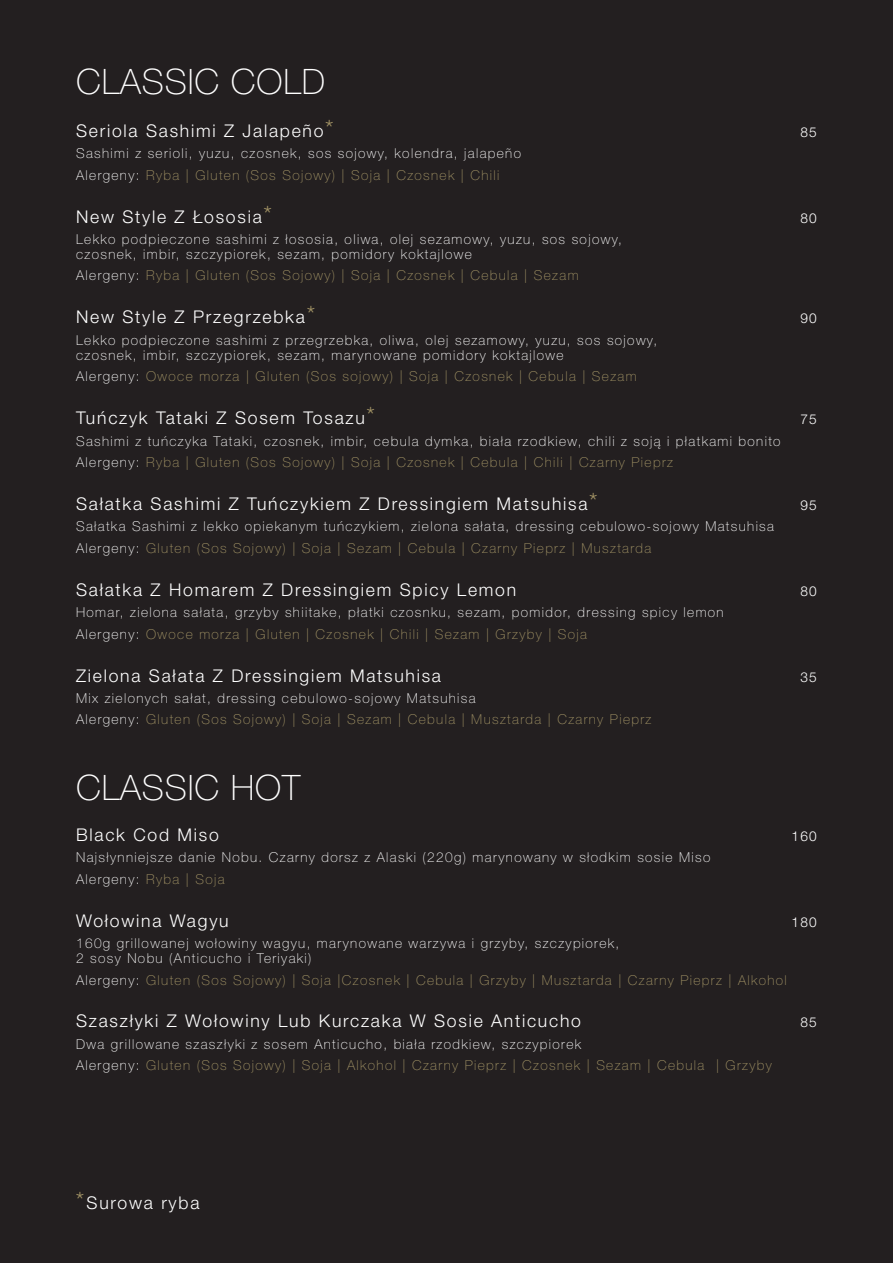
<style>
.page{position:relative;width:893px;height:1263px;background:#231f20}
.page>*{position:absolute;margin:0;border:0;box-sizing:border-box;transform-origin:0 0}
.t1{font:100 35.1px "Helvetica Neue LT Std";letter-spacing:.025em;color:#fff}
.t2{font:300 17.55px "Helvetica Neue LT Std";letter-spacing:.1em;color:#fff}
.t3{font:300 17.55px "Helvetica Neue LT Pro";letter-spacing:.1em;color:#fff}
.t4{font:100 13.65px/21.5px "Helvetica Neue LT Pro";letter-spacing:.1em;color:#fff}
.t5{font:100 13.65px "Helvetica Neue LT Pro";letter-spacing:.1em;color:#a29365}
.t6{font:300 13.65px "Helvetica Neue LT Std";letter-spacing:.1em;color:#fff}
.s1{font-size:24px;color:#a29365}
.s2{color:#a29365}
.s3{color:#fff}
</style>
<div class="page">
<h1 class="t1" style="left:76px;top:61px;width:251px">CLASSIC COLD</h1>
<p class="t2" style="left:76px;top:120px;width:259px">Seriola Sashimi Z Jalapeño<span class="s1">*</span></p>
<p class="t6" style="left:800px;top:123px;width:18px">85</p>
<p class="t4" style="left:76px;top:142px;width:446px">Sashimi z serioli, yuzu, czosnek, sos sojowy, kolendra, jalapeño<br>Alergeny: <span class="s2">Ryba | Gluten (Sos Sojowy) | Soja | Czosnek | Chili</span></p>
<p class="t2" style="left:76px;top:206px;width:197px">New Style Z Łososia<span class="s1">*</span></p>
<p class="t6" style="left:800px;top:209px;width:18px">80</p>
<p class="t4" style="left:76px;top:231px;width:547px;line-height:15px">Lekko podpieczone sashimi z łososia, oliwa, olej sezamowy, yuzu, sos sojowy, czosnek, imbir, szczypiorek, sezam, pomidory koktajlowe</p>
<p class="t5" style="left:76px;top:267px;width:504px"><span class="s3">Alergeny:</span> Ryba | Gluten (Sos Sojowy) | Soja | Czosnek | Cebula | Sezam</p>
<p class="t2" style="left:76px;top:306px;width:241px">New Style Z Przegrzebka<span class="s1">*</span></p>
<p class="t6" style="left:800px;top:310px;width:18px">90</p>
<p class="t4" style="left:76px;top:332px;width:583px;line-height:15px">Lekko podpieczone sashimi z przegrzebka, oliwa, olej sezamowy, yuzu, sos sojowy, czosnek, imbir, szczypiorek, sezam, marynowane pomidory koktajlowe</p>
<p class="t5" style="left:76px;top:368px;width:562px"><span class="s3">Alergeny:</span> Owoce morza | Gluten (Sos sojowy) | Soja | Czosnek | Cebula | Sezam</p>
<p class="t3" style="left:76px;top:407px;width:300px">Tuńczyk Tataki Z Sosem Tosazu<span class="s1">*</span></p>
<p class="t6" style="left:800px;top:411px;width:18px">75</p>
<p class="t4" style="left:76px;top:430px;width:706px">Sashimi z tuńczyka Tataki, czosnek, imbir, cebula dymka, biała rzodkiew, chili z soją i płatkami bonito<br>Alergeny: <span class="s2">Ryba | Gluten (Sos Sojowy) | Soja | Czosnek | Cebula | Chili | Czarny Pieprz</span></p>
<p class="t3" style="left:76px;top:493px;width:523px">Sałatka Sashimi Z Tuńczykiem Z Dressingiem Matsuhisa<span class="s1">*</span></p>
<p class="t6" style="left:800px;top:497px;width:18px">95</p>
<p class="t4" style="left:76px;top:516px;width:699px">Sałatka Sashimi z lekko opiekanym tuńczykiem, zielona sałata, dressing cebulowo-sojowy Matsuhisa<br>Alergeny: <span class="s2">Gluten (Sos Sojowy) | Soja | Sezam | Cebula | Czarny Pieprz | Musztarda</span></p>
<p class="t2" style="left:76px;top:579px;width:442px">Sałatka Z Homarem Z Dressingiem Spicy Lemon</p>
<p class="t6" style="left:800px;top:582px;width:18px">80</p>
<p class="t4" style="left:76px;top:601px;width:649px">Homar, zielona sałata, grzyby shiitake, płatki czosnku, sezam, pomidor, dressing spicy lemon<br>Alergeny: <span class="s2">Owoce morza | Gluten | Czosnek | Chili | Sezam | Grzyby | Soja</span></p>
<p class="t2" style="left:76px;top:665px;width:366px">Zielona Sałata Z Dressingiem Matsuhisa</p>
<p class="t6" style="left:800px;top:668px;width:18px">35</p>
<p class="t4" style="left:76px;top:687px;width:577px">Mix zielonych sałat, dressing cebulowo-sojowy Matsuhisa<br>Alergeny: <span class="s2">Gluten (Sos Sojowy) | Soja | Sezam | Cebula | Musztarda | Czarny Pieprz</span></p>
<h1 class="t1" style="left:76px;top:767px;width:226px">CLASSIC HOT</h1>
<p class="t2" style="left:76px;top:824px;width:144px">Black Cod Miso</p>
<p class="t6" style="left:791px;top:828px;width:27px">160</p>
<p class="t4" style="left:76px;top:846px;width:636px">Najsłynniejsze danie Nobu. Czarny dorsz z Alaski (220g) marynowany w słodkim sosie Miso<br>Alergeny: <span class="s2">Ryba | Soja</span></p>
<p class="t2" style="left:76px;top:910px;width:154px">Wołowina Wagyu</p>
<p class="t6" style="left:791px;top:913px;width:27px">180</p>
<p class="t4" style="left:76px;top:936px;width:545px;line-height:15px">160g grillowanej wołowiny wagyu, marynowane warzywa i grzyby, szczypiorek,<br>2 sosy Nobu (Anticucho i Teriyaki)</p>
<p class="t5" style="left:76px;top:971px;width:712px"><span class="s3">Alergeny:</span> Gluten (Sos Sojowy) | Soja |Czosnek | Cebula | Grzyby | Musztarda | Czarny Pieprz | Alkohol</p>
<p class="t2" style="left:76px;top:1010px;width:506px">Szaszłyki Z Wołowiny Lub Kurczaka W Sosie Anticucho</p>
<p class="t6" style="left:800px;top:1014px;width:18px">85</p>
<p class="t4" style="left:76px;top:1033px;width:697px">Dwa grillowane szaszłyki z sosem Anticucho, biała rzodkiew, szczypiorek<br>Alergeny: <span class="s2">Gluten (Sos Sojowy) | Soja | Alkohol | Czarny Pieprz | Czosnek | Sezam | Cebula | Grzyby</span></p>
<p class="t2" style="left:76px;top:1191px;width:125px"><span class="s1">*</span>Surowa ryba</p>
</div>
